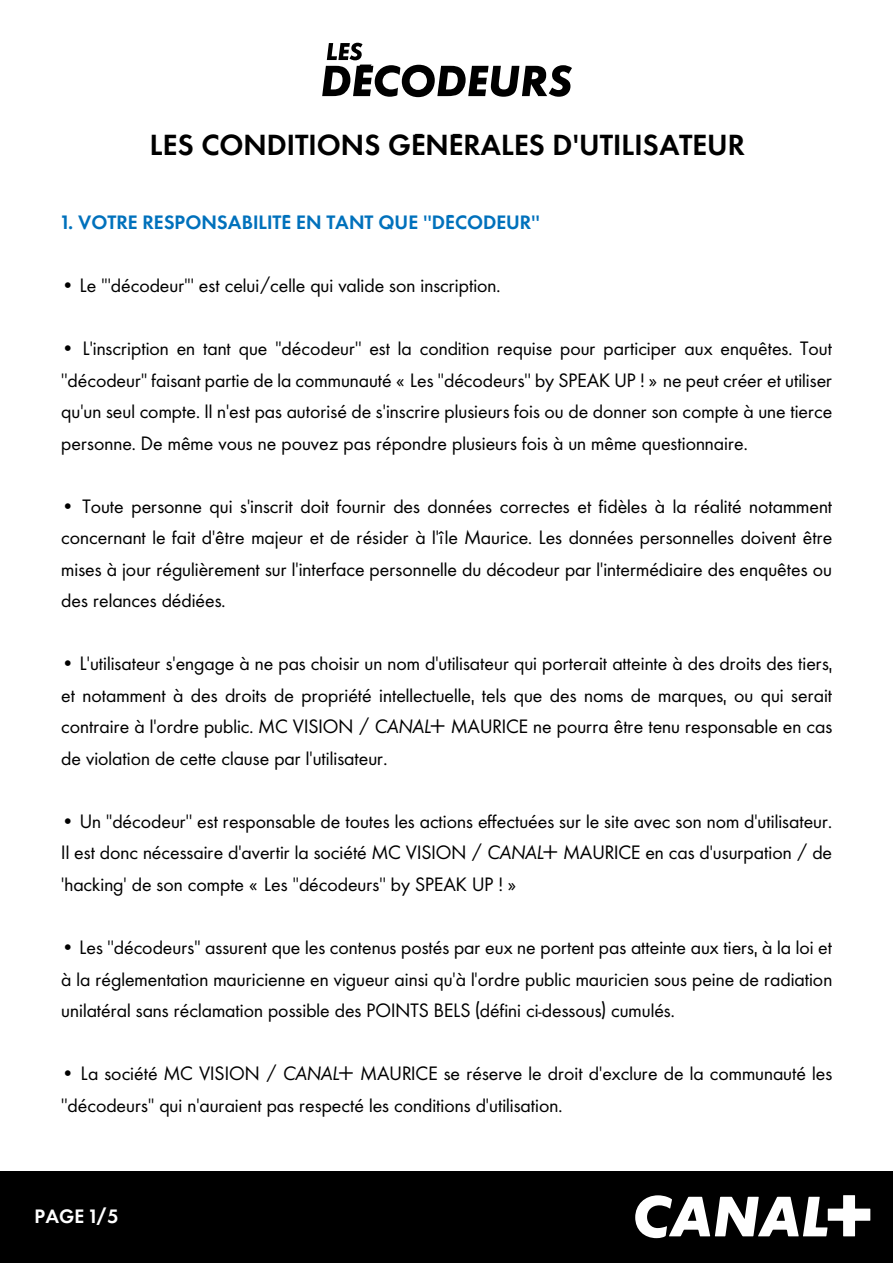
<style>
.page{position:relative;width:893px;height:1263px;background:#fff}
.page>*{position:absolute;margin:0;border:0;box-sizing:border-box;transform-origin:0 0}
.t1{font:52.8px "Canal Bold Italique";color:#fff}
.t2{font:27px "Canal Demi Romain";color:#000}
.t3{font:18px/31.5px "Canal Light Romain";color:#000;text-align:justify}
.t4{font:18px "Canal Demi Romain";color:#0071bc}
.t5{font:18px "Canal Demi Romain";color:#fff}
</style>
<div class="page">
<svg style="left:322px;top:43px;width:250px;height:54px"></svg>
<div style="left:0;top:1172px;width:893px;height:91px;background:#000"></div>
<h2 class="t2" style="left:150px;top:127px;width:596px">LES CONDITIONS GÉNÉRALES D’UTILISATEUR</h2>
<p class="t4" style="left:61px;top:211px;width:480px">1. VOTRE RESPONSABILITÉ EN TANT QUE ‘‘DÉCODEUR’’</p>
<p class="t3" style="left:61px;top:270px;width:441px">• Le ‘‘‘décodeur’’’ est celui/celle qui valide son inscription.</p>
<p class="t3" style="left:61px;top:333px;width:773px">• L’inscription en tant que ‘‘décodeur’’ est la condition requise pour participer aux enquêtes. Tout ‘‘décodeur’’ faisant partie de la communauté « Les ‘‘décodeurs’’ by SPEAK UP ! » ne peut créer et utiliser qu’un seul compte. Il n’est pas autorisé de s’inscrire plusieurs fois ou de donner son compte à une tierce personne. De même vous ne pouvez pas répondre plusieurs fois à un même questionnaire.</p>
<p class="t3" style="left:61px;top:490px;width:772px">• Toute personne qui s’inscrit doit fournir des données correctes et fidèles à la réalité notamment concernant le fait d’être majeur et de résider à l’île Maurice. Les données personnelles doivent être mises à jour régulièrement sur l'interface personnelle du décodeur par l'intermédiaire des enquêtes ou des relances dédiées.</p>
<p class="t3" style="left:61px;top:648px;width:772px">• L’utilisateur s’engage à ne pas choisir un nom d’utilisateur qui porterait atteinte à des droits des tiers, et notamment à des droits de propriété intellectuelle, tels que des noms de marques, ou qui serait contraire à l’ordre public. MC VISION / ¢ MAURICE ne pourra être tenu responsable en cas de violation de cette clause par l’utilisateur.</p>
<p class="t3" style="left:61px;top:805px;width:772px">• Un ‘‘décodeur’’ est responsable de toutes les actions effectuées sur le site avec son nom d’utilisateur.<br>Il est donc nécessaire d’avertir la société MC VISION / ¢ MAURICE en cas d’usurpation / de ‘hacking’ de son compte « Les ‘‘décodeurs’’ by SPEAK UP ! »</p>
<p class="t3" style="left:61px;top:931px;width:772px">• Les ‘‘décodeurs’’ assurent que les contenus postés par eux ne portent pas atteinte aux tiers, à la loi et à la réglementation mauricienne en vigueur ainsi qu’à l’ordre public mauricien sous peine de radiation unilatéral sans réclamation possible des POINTS BELS (défini ci-dessous) cumulés.</p>
<p class="t3" style="left:61px;top:1057px;width:772px">• La société MC VISION / ¢ MAURICE se réserve le droit d’exclure de la communauté les ‘‘décodeurs’’ qui n’auraient pas respecté les conditions d’utilisation.</p>
<p class="t5" style="left:35px;top:1204px;width:85px">PAGE 1/5</p>
<h1 class="t1" style="left:630px;top:1182px;width:247px">¢</h1>
</div>
